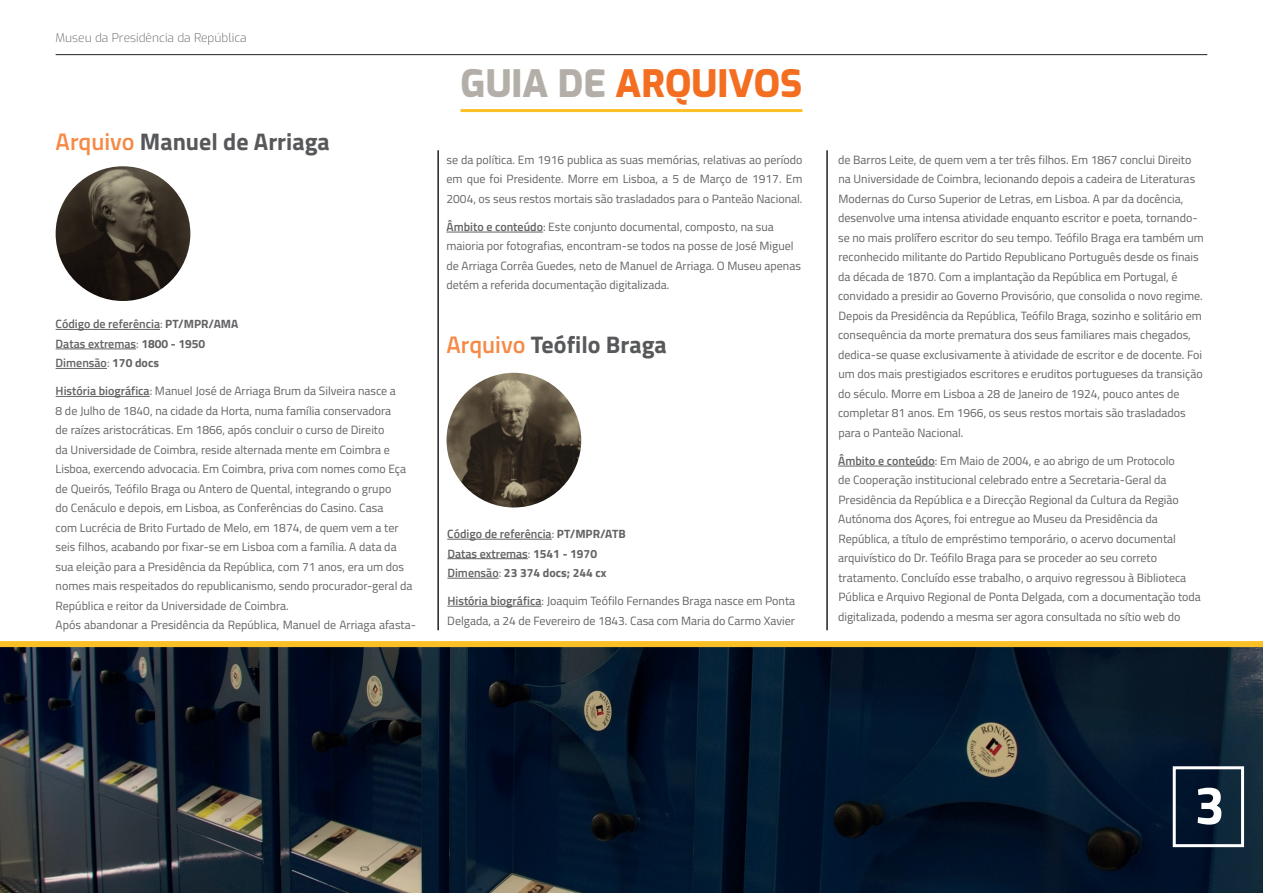
<style>
.page{position:relative;width:1263px;height:893px;background:#fff}
.page>*{position:absolute;margin:0;border:0;box-sizing:border-box;transform-origin:0 0}
.t1{font:700 54px "Titillium Web";color:#fff}
.t2{font:800 37.5px "Exo";color:#f36e21}
.t3{font:700 24px "Titillium Web";color:#57585a}
.t4{font:12px/19.5px "Titillium Web";color:#636366}
.t5{font:600 12px/19.5px "Titillium Web";color:#636366}
.t6{font:200 12px "Exo";color:#4e4e4b}
.s1{font-weight:600;color:#f68945}
.s2{font-weight:400}
.s3{font-weight:700}
.s4{font-weight:600}
.s5{color:#b3afa8}
</style>
<div class="page">
<img style="left:0;top:647px;width:1263px;height:246px">
<div style="left:1173px;top:766px;width:71px;height:81px;border:3px solid #fff"></div>
<div style="left:0;top:641px;width:1263px;height:6px;background:#fbc026"></div>
<img style="left:56px;top:166px;width:134px;height:135px;border-radius:67px">
<hr style="left:56px;top:329px;width:104px;height:1px;background:#636366">
<hr style="left:56px;top:349px;width:80px;height:1px;background:#636366">
<hr style="left:56px;top:368px;width:51px;height:1px;background:#636366">
<hr style="left:56px;top:396px;width:94px;height:1px;background:#636366">
<hr style="left:56px;top:54px;width:1151px;height:1px;background:#231f20">
<hr style="left:460px;top:109px;width:342px;height:3px;background:#fbc026">
<hr style="left:446px;top:232px;width:97px;height:1px;background:#636366">
<img style="left:446px;top:373px;width:135px;height:134px;border-radius:67px">
<hr style="left:447px;top:539px;width:105px;height:1px;background:#636366">
<hr style="left:447px;top:558px;width:81px;height:1px;background:#636366">
<hr style="left:447px;top:578px;width:52px;height:1px;background:#636366">
<hr style="left:447px;top:606px;width:94px;height:1px;background:#636366">
<hr style="left:838px;top:466px;width:97px;height:1px;background:#636366">
<hr style="left:437px;top:150px;width:2px;height:480px;background:#231f20">
<hr style="left:826px;top:150px;width:2px;height:480px;background:#231f20">
<p class="t6" style="left:56px;top:29px;width:193px">Museu da Presidência da República</p>
<h3 class="t3" style="left:56px;top:124px;width:276px"><span class="s1">Arquivo</span> Manuel de Arriaga</h3>
<p class="t5" style="left:56px;top:314px;width:184px">Código de referência<span class="s2">:</span> <span class="s3">PT/MPR/AMA<br></span>Datas extremas<span class="s2">:</span> <span class="s3">1800 - 1950<br></span>Dimensão<span class="s2">:</span> <span class="s3">170 docs</span></p>
<p class="t4" style="left:56px;top:381px;width:362px"><span class="s4">História biográfica</span>: Manuel José de Arriaga Brum da Silveira nasce a<br>8 de Julho de 1840, na cidade da Horta, numa família conservadora<br>de raízes aristocráticas. Em 1866, após concluir o curso de Direito<br>da Universidade de Coimbra, reside alternada mente em Coimbra e Lisboa, exercendo advocacia. Em Coimbra, priva com nomes como Eça de Queirós, Teófilo Braga ou Antero de Quental, integrando o grupo<br>do Cenáculo e depois, em Lisboa, as Conferências do Casino. Casa<br>com Lucrécia de Brito Furtado de Melo, em 1874, de quem vem a ter seis filhos, acabando por fixar-se em Lisboa com a família. A data da sua eleição para a Presidência da República, com 71 anos, era um dos nomes mais respeitados do republicanismo, sendo procurador-geral da República e reitor da Universidade de Coimbra.<br>Após abandonar a Presidência da República, Manuel de Arriaga afasta-</p>
<h2 class="t2" style="left:460px;top:57px;width:343px"><span class="s5">GUIA DE</span> ARQUIVOS</h2>
<p class="t4" style="left:446px;top:149px;width:357px;text-align:justify">se da política. Em 1916 publica as suas memórias, relativas ao período em que foi Presidente. Morre em Lisboa, a 5 de Março de 1917. Em 2004, os seus restos mortais são trasladados para o Panteão Nacional.</p>
<p class="t4" style="left:446px;top:216px;width:356px"><span class="s4">Âmbito e conteúdo</span>: Este conjunto documental, composto, na sua maioria por fotografias, encontram-se todos na posse de José Miguel de Arriaga Corrêa Guedes, neto de Manuel de Arriaga. O Museu apenas detém a referida documentação digitalizada.</p>
<h3 class="t3" style="left:446px;top:326px;width:222px"><span class="s1">Arquivo</span> Teófilo Braga</h3>
<p class="t5" style="left:447px;top:523px;width:180px">Código de referência<span class="s2">:</span> <span class="s3">PT/MPR/ATB<br></span>Datas extremas<span class="s2">:</span> <span class="s3">1541 - 1970<br></span>Dimensão<span class="s2">:</span> <span class="s3">23 374 docs; 244 cx</span></p>
<p class="t4" style="left:447px;top:590px;width:349px"><span class="s4">História biográfica</span>: Joaquim Teófilo Fernandes Braga nasce em Ponta<br>Delgada, a 24 de Fevereiro de 1843. Casa com Maria do Carmo Xavier</p>
<p class="t4" style="left:838px;top:149px;width:367px">de Barros Leite, de quem vem a ter três filhos. Em 1867 conclui Direito na Universidade de Coimbra, lecionando depois a cadeira de Literaturas Modernas do Curso Superior de Letras, em Lisboa. A par da docência, desenvolve uma intensa atividade enquanto escritor e poeta, tornando&shy;se no mais prolífero escritor do seu tempo. Teófilo Braga era também um reconhecido militante do Partido Republicano Português desde os finais da década de 1870. Com a implantação da República em Portugal, é convidado a presidir ao Governo Provisório, que consolida o novo regime.<br>Depois da Presidência da República, Teófilo Braga, sozinho e solitário em consequência da morte prematura dos seus familiares mais chegados, dedica-se quase exclusivamente à atividade de escritor e de docente. Foi um dos mais prestigiados escritores e eruditos portugueses da transição do século. Morre em Lisboa a 28 de Janeiro de 1924, pouco antes de completar 81 anos. Em 1966, os seus restos mortais são trasladados para o Panteão Nacional.</p>
<p class="t4" style="left:838px;top:450px;width:364px"><span class="s4">Âmbito e conteúdo</span>: Em Maio de 2004, e ao abrigo de um Protocolo<br>de Cooperação institucional celebrado entre a Secretaria-Geral da Presidência da República e a Direcção Regional da Cultura da Região Autónoma dos Açores, foi entregue ao Museu da Presidência da República, a título de empréstimo temporário, o acervo documental arquivístico do Dr. Teófilo Braga para se proceder ao seu correto tratamento. Concluído esse trabalho, o arquivo regressou à Biblioteca Pública e Arquivo Regional de Ponta Delgada, com a documentação toda digitalizada, podendo a mesma ser agora consultada no sítio web do</p>
<h1 class="t1" style="left:1194px;top:764px;width:32px">3</h1>
</div>
